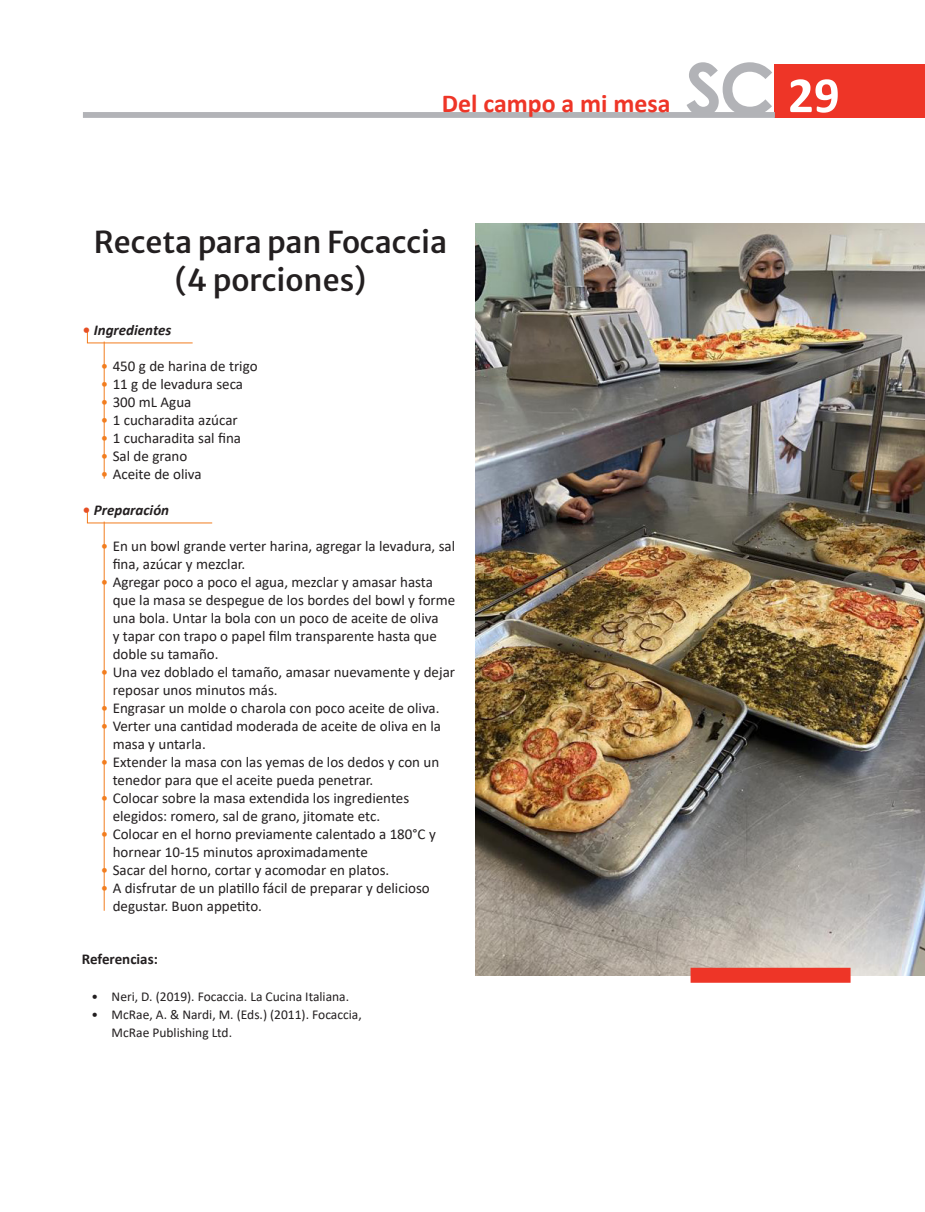
<style>
.page{position:relative;width:925px;height:1212px;background:#fff}
.page>*{position:absolute;margin:0;border:0;box-sizing:border-box;transform-origin:0 0}
.t1{font:700 51px "Calibri";color:#fff}
.Subtitulo_Articulo{font:500 30px/37.5px "Merriweather Sans";color:#231f20;text-align:center}
.t2{font:700 25.8px "Calibri";color:#ee3527}
.t3{font:15px/18px "Calibri";color:#231f20}
.t4{font:italic 700 15px "Calibri";color:#231f20}
.Subtitulo_Articulo_c{font:700 15px "Calibri";color:#231f20}
.t5{font:13.5px/18px "Calibri";color:#231f20}
.s1{font-style:normal;color:#e64f24}
.s2{color:#f27d1f}
</style>
<div class="page">
<div style="left:775px;top:65px;width:150px;height:53px;background:#ee3527"></div>
<svg style="left:83px;top:62px;width:692px;height:56px"></svg>
<svg style="left:87px;top:329px;width:106px;height:15px"></svg>
<hr style="left:104px;top:342px;width:1px;height:137px;background:#f27d1f">
<svg style="left:87px;top:509px;width:126px;height:15px"></svg>
<hr style="left:104px;top:522px;width:1px;height:389px;background:#f27d1f">
<img style="left:475px;top:224px;width:450px;height:751px">
<div style="left:690px;top:968px;width:160px;height:15px;background:#ee3527"></div>
<h3 class="t2" style="left:442px;top:85px;width:230px">Del campo a mi mesa</h3>
<p class="Subtitulo_Articulo" style="left:94px;top:220px;width:355px">Receta para pan Focaccia (4 porciones)</p>
<p class="t4" style="left:83px;top:319px;width:90px"><span class="s1">•</span> Ingredientes</p>
<p class="t3" style="left:101px;top:356px;width:158px"><span class="s2">•</span> 450 g de harina de trigo</p>
<p class="t3" style="left:101px;top:374px;width:144px"><span class="s2">•</span> 11 g de levadura seca</p>
<p class="t3" style="left:101px;top:392px;width:92px"><span class="s2">•</span> 300 mL Agua</p>
<p class="t3" style="left:101px;top:410px;width:138px"><span class="s2">•</span> 1 cucharadita azúcar</p>
<p class="t3" style="left:101px;top:428px;width:142px"><span class="s2">•</span> 1 cucharadita sal fina</p>
<p class="t3" style="left:101px;top:446px;width:88px"><span class="s2">•</span> Sal de grano</p>
<p class="t3" style="left:101px;top:464px;width:102px"><span class="s2">•</span> Aceite de oliva</p>
<p class="t4" style="left:83px;top:499px;width:88px"><span class="s1">•</span> Preparación</p>
<p class="t3" style="left:113px;top:536px;width:344px;text-indent:-12px"><span class="s2">•</span> En un bowl grande verter harina, agregar la levadura, sal fina, azúcar y mezclar.</p>
<p class="t3" style="left:113px;top:572px;width:344px;text-indent:-12px"><span class="s2">•</span> Agregar poco a poco el agua, mezclar y amasar hasta que la masa se despegue de los bordes del bowl y forme una bola. Untar la bola con un poco de aceite de oliva<br>y tapar con trapo o papel film transparente hasta que doble su tamaño.</p>
<p class="t3" style="left:113px;top:662px;width:344px;text-indent:-12px"><span class="s2">•</span> Una vez doblado el tamaño, amasar nuevamente y dejar reposar unos minutos más.</p>
<p class="t3" style="left:101px;top:698px;width:340px"><span class="s2">•</span> Engrasar un molde o charola con poco aceite de oliva.</p>
<p class="t3" style="left:113px;top:716px;width:330px;text-indent:-12px"><span class="s2">•</span> Verter una cantidad moderada de aceite de oliva en la masa y untarla.</p>
<p class="t3" style="left:113px;top:752px;width:328px;text-indent:-12px"><span class="s2">•</span> Extender la masa con las yemas de los dedos y con un tenedor para que el aceite pueda penetrar.</p>
<p class="t3" style="left:113px;top:788px;width:298px;text-indent:-12px"><span class="s2">•</span> Colocar sobre la masa extendida los ingredientes elegidos: romero, sal de grano, jitomate etc.</p>
<p class="t3" style="left:113px;top:824px;width:325px;text-indent:-12px"><span class="s2">•</span> Colocar en el horno previamente calentado a 180°C y hornear 10-15 minutos aproximadamente</p>
<p class="t3" style="left:101px;top:860px;width:290px"><span class="s2">•</span> Sacar del horno, cortar y acomodar en platos.</p>
<p class="t3" style="left:113px;top:878px;width:319px;text-indent:-12px"><span class="s2">•</span> A disfrutar de un platillo fácil de preparar y delicioso degustar. Buon appetito.</p>
<p class="Subtitulo_Articulo_c" style="left:82px;top:949px;width:77px">Referencias:</p>
<p class="t5" style="left:92px;top:987px;width:259px">• Neri, D. (2019). Focaccia. La Cucina Italiana.</p>
<p class="t5" style="left:112px;top:1005px;width:252px;text-indent:-20px">• McRae, A. &amp; Nardi, M. (Eds.) (2011). Focaccia,<br>McRae Publishing Ltd.</p>
<h1 class="t1" style="left:788px;top:59px;width:53px">29</h1>
</div>
